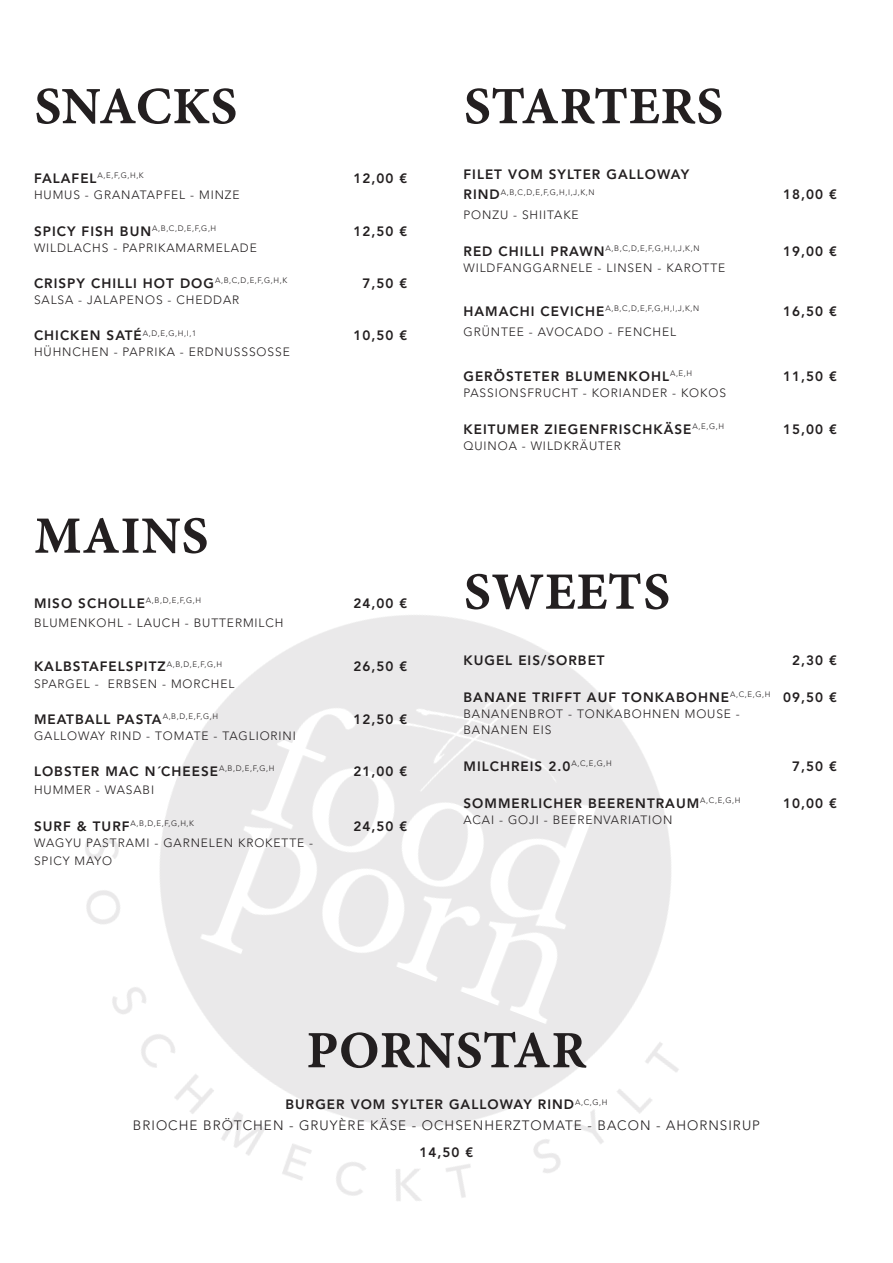
<style>
.page{position:relative;width:893px;height:1263px;background:#fff}
.page>*{position:absolute;margin:0;border:0;box-sizing:border-box;transform-origin:0 0}
.t1{font:52.5px "Minion Pro Bold Capt";letter-spacing:.01em;color:#231f20}
.t2{font:800 13.5px "Avenir LT Std";letter-spacing:.075em;color:#231f20}
.t3{font:300 13.5px "Avenir LT Std";letter-spacing:.075em;color:#231f20}
.t4{font:300 12px/16.2px "Avenir LT Std";letter-spacing:.075em;color:#231f20}
.t5{font:300 7.8px "Avenir LT Std";color:#231f20}
.s1{font-weight:800;font-size:13.5px}
.s2{color:#fff}
</style>
<div class="page">
<p class="t1" style="left:34px;top:69px;width:205px">SNACKS</p>
<p class="t1" style="left:464px;top:69px;width:261px">STARTERS</p>
<p class="t5" style="left:34px;top:171px;width:111px"><span class="s1">FALAFEL</span>A,E,F,G,H,K</p>
<p class="t2" style="left:354px;top:170px;width:56px">12,00 €</p>
<p class="t4" style="left:34px;top:187px;width:207px">HUMUS - GRANATAPFEL - MINZE</p>
<p class="t5" style="left:34px;top:224px;width:184px"><span class="s1">SPICY FISH BUN</span>A,B,C,D,E,F,G,H</p>
<p class="t2" style="left:354px;top:223px;width:56px">12,50 €</p>
<p class="t4" style="left:34px;top:240px;width:224px">WILDLACHS - PAPRIKAMARMELADE</p>
<p class="t2" style="left:34px;top:275px;width:255px">CRISPY CHILLI HOT DOG<sup>A,B,C,D,E,F,G,H,K</sup></p>
<p class="t2" style="left:354px;top:275px;width:56px"><span class="s2">0</span>7,50 €</p>
<p class="t4" style="left:34px;top:292px;width:207px">SALSA - JALAPENOS - CHEDDAR</p>
<p class="t5" style="left:34px;top:328px;width:164px"><span class="s1">CHICKEN SATÉ</span>A,D,E,G,H,I,1</p>
<p class="t2" style="left:354px;top:327px;width:56px">10,50 €</p>
<p class="t4" style="left:34px;top:344px;width:257px">HÜHNCHEN - PAPRIKA - ERDNUSSSOSSE</p>
<p class="t1" style="left:34px;top:498px;width:176px">MAINS</p>
<p class="t5" style="left:34px;top:596px;width:169px"><span class="s1">MISO SCHOLLE</span>A,B,D,E,F,G,H</p>
<p class="t2" style="left:354px;top:595px;width:56px">24,00 €</p>
<p class="t4" style="left:34px;top:615px;width:251px">BLUMENKOHL - LAUCH - BUTTERMILCH</p>
<p class="t2" style="left:34px;top:659px;width:190px">KALBSTAFELSPITZ<sup>A,B,D,E,F,G,H</sup></p>
<p class="t2" style="left:354px;top:659px;width:56px">26,50 €</p>
<p class="t4" style="left:34px;top:675px;width:202px">SPARGEL - ERBSEN - MORCHEL</p>
<p class="t2" style="left:34px;top:711px;width:186px">MEATBALL PASTA<sup>A,B,D,E,F,G,H</sup></p>
<p class="t2" style="left:354px;top:711px;width:56px">12,50 €</p>
<p class="t4" style="left:34px;top:727px;width:263px">GALLOWAY RIND - TOMATE - TAGLIORINI</p>
<p class="t2" style="left:34px;top:763px;width:242px">LOBSTER MAC N´CHEESE<sup>A,B,D,E,F,G,H</sup></p>
<p class="t2" style="left:354px;top:763px;width:56px">21,00 €</p>
<p class="t4" style="left:34px;top:781px;width:122px">HUMMER - WASABI</p>
<p class="t5" style="left:34px;top:819px;width:162px"><span class="s1">SURF &amp; TURF</span>A,B,D,E,F,G,H,K</p>
<p class="t2" style="left:354px;top:818px;width:56px">24,50 €</p>
<p class="t4" style="left:34px;top:834px;width:281px;line-height:18px">WAGYU PASTRAMI - GARNELEN KROKETTE -<br>SPICY MAYO</p>
<p class="t2" style="left:463px;top:167px;width:227px">FILET VOM SYLTER GALLOWAY</p>
<p class="t5" style="left:463px;top:187px;width:133px"><span class="s1">RIND</span>A,B,C,D,E,F,G,H,I,J,K,N</p>
<p class="t2" style="left:783px;top:186px;width:56px">18,00 €</p>
<p class="t4" style="left:463px;top:207px;width:117px">PONZU - SHIITAKE</p>
<p class="t5" style="left:463px;top:244px;width:237px"><span class="s1">RED CHILLI PRAWN</span>A,B,C,D,E,F,G,H,I,J,K,N</p>
<p class="t2" style="left:783px;top:243px;width:56px">19,00 €</p>
<p class="t4" style="left:463px;top:260px;width:263px">WILDFANGGARNELE - LINSEN - KAROTTE</p>
<p class="t5" style="left:463px;top:304px;width:237px"><span class="s1">HAMACHI CEVICHE</span>A,B,C,D,E,F,G,H,I,J,K,N</p>
<p class="t2" style="left:783px;top:303px;width:56px">16,50 €</p>
<p class="t4" style="left:463px;top:323px;width:214px">GRÜNTEE - AVOCADO - FENCHEL</p>
<p class="t2" style="left:463px;top:368px;width:230px">GERÖSTETER BLUMENKOHL<sup>A,E,H</sup></p>
<p class="t2" style="left:783px;top:368px;width:56px">11,50 €</p>
<p class="t4" style="left:463px;top:385px;width:264px">PASSIONSFRUCHT - KORIANDER - KOKOS</p>
<p class="t2" style="left:463px;top:421px;width:262px">KEITUMER ZIEGENFRISCHKÄSE<sup>A,E,G,H</sup></p>
<p class="t2" style="left:783px;top:421px;width:56px">15,00 €</p>
<p class="t4" style="left:463px;top:438px;width:159px">QUINOA - WILDKRÄUTER</p>
<p class="t1" style="left:464px;top:554px;width:208px">SWEETS</p>
<p class="t2" style="left:463px;top:652px;width:143px">KUGEL EIS/SORBET</p>
<p class="t2" style="left:792px;top:652px;width:47px">2,30 €</p>
<p class="t2" style="left:463px;top:689px;width:375px">BANANE TRIFFT AUF TONKABOHNE<sup>A,C,E,G,H</sup> 09,50 €</p>
<p class="t4" style="left:463px;top:705px;width:278px">BANANENBROT - TONKABOHNEN MOUSE -<br>BANANEN EIS</p>
<p class="t2" style="left:463px;top:758px;width:150px">MILCHREIS 2.0<sup>A,C,E,G,H</sup></p>
<p class="t2" style="left:783px;top:758px;width:56px"><span class="s2">0</span>7,50 €</p>
<p class="t2" style="left:463px;top:795px;width:279px">SOMMERLICHER BEERENTRAUM<sup>A,C,E,G,H</sup></p>
<p class="t2" style="left:783px;top:795px;width:56px">10,00 €</p>
<p class="t4" style="left:463px;top:811px;width:210px">ACAI - GOJI - BEERENVARIATION</p>
<p class="t1" style="left:306px;top:1012px;width:282px">PORNSTAR</p>
<p class="t2" style="left:285px;top:1097px;width:324px">BURGER VOM SYLTER GALLOWAY RIND<sup>A,C,G,H</sup></p>
<p class="t3" style="left:133px;top:1118px;width:628px">BRIOCHE BRÖTCHEN - GRUYÈRE KÄSE - OCHSENHERZTOMATE - BACON - AHORNSIRUP</p>
<p class="t2" style="left:419px;top:1144px;width:56px">14,50 €</p>
</div>
